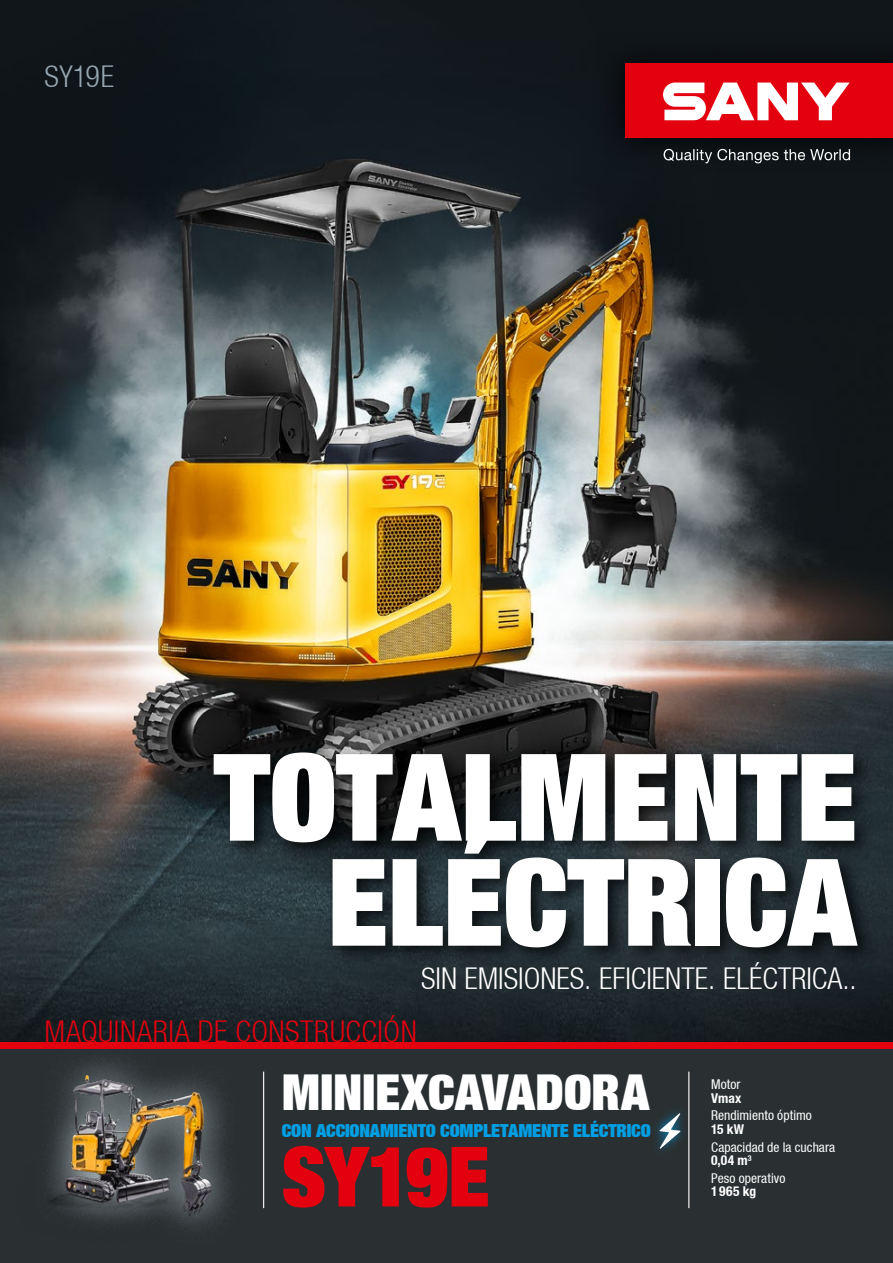
<style>
.page{position:relative;width:893px;height:1263px;background:#fff}
.page>*{position:absolute;margin:0;border:0;box-sizing:border-box;transform-origin:0 0}
.t1{font:900 120px/105px "Context Reprise Extra Black S Si Extra";color:#fff;text-align:right}
.t2{font:900 82.5px "Context Reprise Extra Black S Si Extra";letter-spacing:-.02em;color:#e3000f}
.t3{font:900 49.5px "Context Reprise Extra Black S Si Extra";color:#fff}
.t4{font:700 30px "Context Reprise Light Cond S Si";color:#fff}
.t5{font:700 30px "Context Reprise Light Cond S Si";letter-spacing:.02em;color:#e3000f}
.t6{font:700 30px "Context Reprise Light Cond S Si";letter-spacing:.005em;color:#95a6b0}
.t7{font:900 18px "Context Reprise Extra Black S Si Extra";letter-spacing:-.01em;color:#009ee3}
.t8{font:13.5px "Context Reprise Condensed S Si Condensed";letter-spacing:.005em;color:#fff}
.t9{font:700 condensed 13.5px "Context Reprise Condensed S Si";letter-spacing:.015em;color:#fff}
</style>
<div class="page">
<div style="left:0;top:1048px;width:893px;height:215px;background:#2a3032"></div>
<img style="left:0;top:0;width:893px;height:1042px">
<hr style="left:263px;top:1071px;width:1px;height:137px;background:#fff">
<hr style="left:688px;top:1071px;width:1px;height:137px;background:#fff">
<div style="left:0;top:1042px;width:893px;height:6px;background:#e3000f"></div>
<div style="left:592px;top:30px;width:301px;height:141px;background:#0f1417"></div>
<div style="left:625px;top:64px;width:268px;height:74px;background:#e3000f"></div>
<svg style="left:663px;top:83px;width:187px;height:37px"></svg>
<svg style="left:664px;top:149px;width:186px;height:14px"></svg>
<div style="left:31px;top:1043px;width:214px;height:204px;background:#c8d3d9;opacity:.85"></div>
<div style="left:206px;top:743px;width:673px;height:224px;background:#000;opacity:.75"></div>
<svg style="left:656px;top:1099px;width:34px;height:63px"></svg>
<h3 class="t6" style="left:45px;top:59px;width:71px">SY19E</h3>
<h1 class="t1" style="left:214px;top:742px;width:644px">TOTALMENTE<br>ELÉCTRICA</h1>
<h3 class="t4" style="left:421px;top:961px;width:437px">SIN EMISIONES. EFICIENTE. ELÉCTRICA..</h3>
<h3 class="t5" style="left:45px;top:1014px;width:374px">MAQUINARIA DE CONSTRUCCIÓN</h3>
<h3 class="t3" style="left:282px;top:1061px;width:369px">MINIEXCAVADORA</h3>
<h3 class="t7" style="left:282px;top:1119px;width:370px">CON ACCIONAMIENTO COMPLETAMENTE ELÉCTRICO</h3>
<h2 class="t2" style="left:282px;top:1123px;width:209px">SY19E</h2>
<p class="t8" style="left:711px;top:1076px;width:31px">Motor</p>
<p class="t9" style="left:711px;top:1089px;width:32px">Vmax</p>
<p class="t8" style="left:711px;top:1107px;width:102px">Rendimiento óptimo</p>
<p class="t9" style="left:711px;top:1121px;width:35px">15 kW</p>
<p class="t8" style="left:711px;top:1139px;width:126px">Capacidad de la cuchara</p>
<p class="t9" style="left:711px;top:1152px;width:42px">0,04 m<sup>3</sup></p>
<p class="t8" style="left:711px;top:1170px;width:76px">Peso operativo</p>
<p class="t9" style="left:711px;top:1183px;width:47px">1965 kg</p>
</div>
